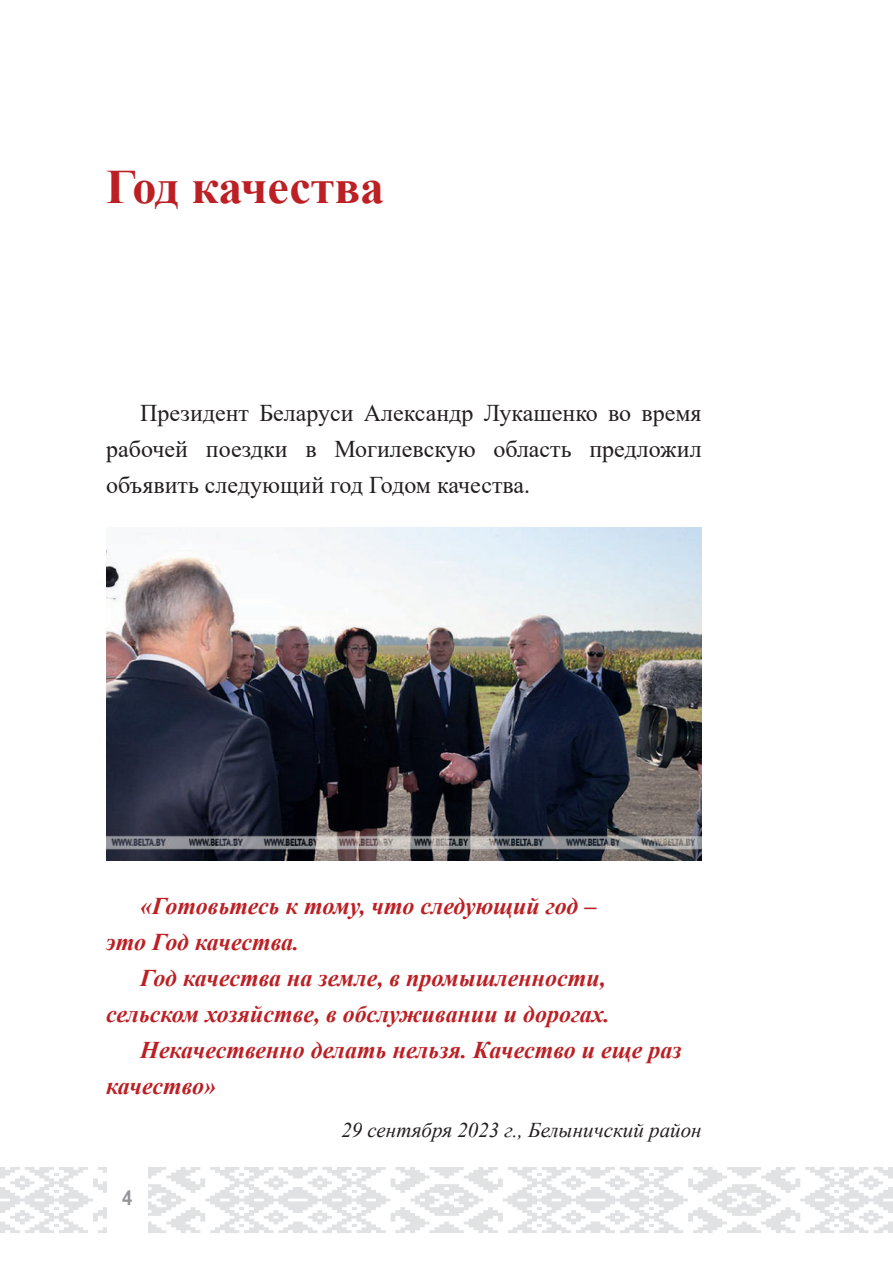
<style>
.page{position:relative;width:893px;height:1263px;background:#fff}
.page>*{position:absolute;margin:0;border:0;box-sizing:border-box;transform-origin:0 0}
.t1{font:700 48px "Times New Roman";color:#bc2024}
.t2{font:italic 700 24px/36px "Times New Roman";color:#bc2024}
.t3{font:24px/36px "Times New Roman";color:#231f20;text-align:justify}
.t4{font:italic 21px "Times New Roman";color:#231f20}
.t5{font:500 21px "Pragmatica Cond";color:#939598}
</style>
<div class="page">
<svg style="left:0;top:1167px;width:893px;height:66px"></svg>
<div style="left:107px;top:1157px;width:41px;height:105px;background:#fff"></div>
<img style="left:106px;top:527px;width:596px;height:334px">
<h1 class="t1" style="left:106px;top:152px;width:279px">Год качества</h1>
<p class="t3" style="left:106px;top:394px;width:597px;text-indent:34px">Президент Беларуси Александр Лукашенко во время рабочей поездки в Могилевскую область предложил объявить следующий год Годом качества.</p>
<p class="t2" style="left:106px;top:887px;width:491px;text-indent:34px">«Готовьтесь к тому, что следующий год – это Год качества.</p>
<p class="t2" style="left:140px;top:959px;width:467px">Год качества на земле, в промышленности,</p>
<p class="t2" style="left:106px;top:995px;width:505px">сельском хозяйстве, в обслуживании и дорогах.</p>
<p class="t2" style="left:140px;top:1031px;width:543px">Некачественно делать нельзя. Качество и еще раз</p>
<p class="t2" style="left:106px;top:1067px;width:111px">качество»</p>
<p class="t4" style="left:341px;top:1115px;width:362px">29 сентября 2023 г., Белыничский район</p>
<p class="t5" style="left:122px;top:1185px;width:12px">4</p>
</div>
